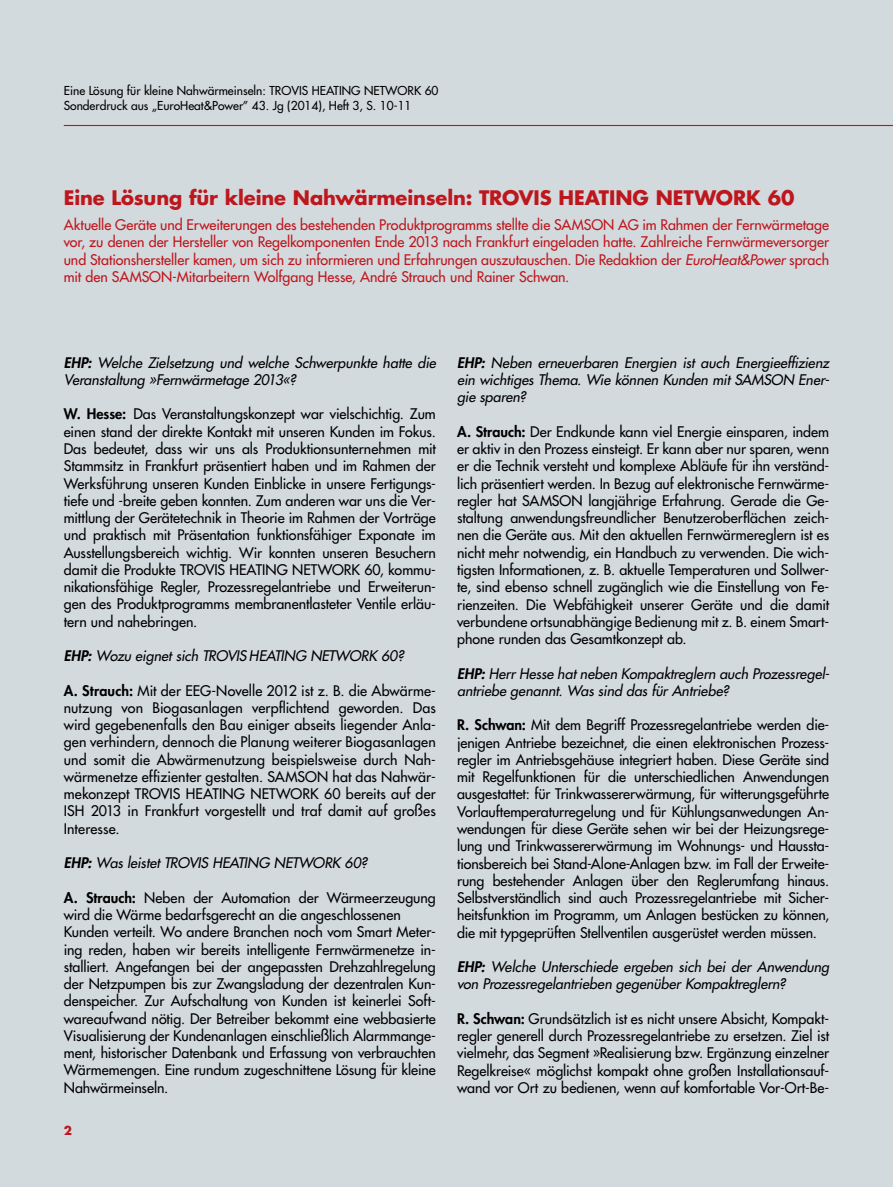
<style>
.page{position:relative;width:893px;height:1187px;background:#fff}
.page>*{position:absolute;margin:0;border:0;box-sizing:border-box;transform-origin:0 0}
.t1{font:700 19.5px "Futura";letter-spacing:-.005em;color:#bd171d}
.t2{font:14.25px/17.2px "Futura";color:#000;text-align:justify}
.t3{font:italic 14.25px/17.2px "Futura";color:#000}
.t4{font:14.25px/17.2px "Futura";color:#bd171d;text-align:justify}
.t5{font:12px/15px "Futura";color:#000}
.t6{font:700 12px "Futura";color:#bd171d}
.s1{font-style:italic}
.s2{font-weight:800}
</style>
<div class="page">
<div style="left:0;top:0;width:893px;height:1186px;background:#d3dade"></div>
<hr style="left:64px;top:125px;width:829px;height:1px;background:#bd171d">
<p class="t5" style="left:64px;top:83px;width:376px">Eine Lösung für kleine Nahwärmeinseln: TROVIS HEATING NETWORK 60<br>Sonderdruck aus „EuroHeat&amp;Power” 43. Jg (2014), Heft 3, S. 10-11</p>
<h1 class="t1" style="left:64px;top:184px;width:732px">Eine Lösung für kleine Nahwärmeinseln: TROVIS HEATING NETWORK 60</h1>
<p class="t4" style="left:64px;top:216px;width:767px">Aktuelle Geräte und Erweiterungen des bestehenden Produktprogramms stellte die SAMSON AG im Rahmen der Fernwärmetage vor, zu denen der Hersteller von Regelkomponenten Ende 2013 nach Frankfurt eingeladen hatte. Zahlreiche Fernwärmeversorger und Stationshersteller kamen, um sich zu informieren und Erfahrungen auszutauschen. Die Redaktion der <span class="s1">EuroHeat&amp;Power</span> sprach mit den SAMSON-Mitarbeitern Wolfgang Hesse, André Strauch und Rainer Schwan.</p>
<p class="t3" style="left:64px;top:353px;width:374px"><span class="s2">EHP:</span> Welche Zielsetzung und welche Schwerpunkte hatte die<br>Veranstaltung »Fernwärmetage 2013«?</p>
<p class="t2" style="left:64px;top:405px;width:374px"><span class="s2">W. Hesse:</span> Das Veranstaltungskonzept war vielschichtig. Zum einen stand der direkte Kontakt mit unseren Kunden im Fokus.<br>Das bedeutet, dass wir uns als Produktionsunternehmen mit Stammsitz in Frankfurt präsentiert haben und im Rahmen der Werksführung unseren Kunden Einblicke in unsere Fertigungs&shy;tiefe und -breite geben konnten. Zum anderen war uns die Ver&shy;mittlung der Gerätetechnik in Theorie im Rahmen der Vorträge und praktisch mit Präsentation funktionsfähiger Exponate im Ausstellungsbereich wichtig. Wir konnten unseren Besuchern damit die Produkte TROVIS HEATING NETWORK 60, kommu&shy;nikationsfähige Regler, Prozessregelantriebe und Erweiterun&shy;gen des Produktprogramms membranentlasteter Ventile erläu&shy;tern und nahebringen.</p>
<p class="t3" style="left:64px;top:647px;width:342px"><span class="s2">EHP:</span> Wozu eignet sich TROVIS HEATING NETWORK 60?</p>
<p class="t2" style="left:64px;top:681px;width:374px"><span class="s2">A. Strauch:</span> Mit der EEG-Novelle 2012 ist z. B. die Abwärme&shy;nutzung von Biogasanlagen verpflichtend geworden. Das wird gegebenenfalls den Bau einiger abseits liegender Anla&shy;gen verhindern, dennoch die Planung weiterer Biogasanlagen und somit die Abwärmenutzung beispielsweise durch Nah&shy;wärmenetze effizienter gestalten. SAMSON hat das Nahwär&shy;mekonzept TROVIS HEATING NETWORK 60 bereits auf der ISH 2013 in Frankfurt vorgestellt und traf damit auf großes Interesse.</p>
<p class="t3" style="left:64px;top:854px;width:305px"><span class="s2">EHP:</span> Was leistet TROVIS HEATING NETWORK 60?</p>
<p class="t2" style="left:64px;top:888px;width:374px;text-align:left"><span class="s2">A. Strauch:</span> Neben der Automation der Wärmeerzeugung wird die Wärme bedarfsgerecht an die angeschlossenen Kunden verteilt. Wo andere Branchen noch vom Smart Meter&shy;ing reden, haben wir bereits intelligente Fernwärmenetze in&shy;stalliert. Angefangen bei der angepassten Drehzahlregelung der Netzpumpen bis zur Zwangsladung der dezentralen Kun&shy;denspeicher. Zur Aufschaltung von Kunden ist keinerlei Soft&shy;wareaufwand nötig. Der Betreiber bekommt eine webbasierte Visualisierung der Kundenanlagen einschließlich Alarmmange&shy;ment, historischer Datenbank und Erfassung von verbrauchten Wärmemengen. Eine rundum zugeschnittene Lösung für kleine Nahwärmeinseln.</p>
<p class="t6" style="left:64px;top:1121px;width:10px">2</p>
<p class="t3" style="left:457px;top:354px;width:374px;text-align:justify"><span class="s2">EHP:</span> Neben erneuerbaren Energien ist auch Energieeffizienz ein wichtiges Thema. Wie können Kunden mit SAMSON Ener&shy;gie sparen?</p>
<p class="t2" style="left:457px;top:423px;width:374px"><span class="s2">A. Strauch:</span> Der Endkunde kann viel Energie einsparen, indem er aktiv in den Prozess einsteigt. Er kann aber nur sparen, wenn er die Technik versteht und komplexe Abläufe für ihn verständ&shy;lich präsentiert werden. In Bezug auf elektronische Fernwärme&shy;regler hat SAMSON langjährige Erfahrung. Gerade die Ge&shy;staltung anwendungsfreundlicher Benutzeroberflächen zeich&shy;nen die Geräte aus. Mit den aktuellen Fernwärmereglern ist es nicht mehr notwendig, ein Handbuch zu verwenden. Die wich&shy;tigsten Informationen, z. B. aktuelle Temperaturen und Sollwer&shy;te, sind ebenso schnell zugänglich wie die Einstellung von Fe&shy;rienzeiten. Die Webfähigkeit unserer Geräte und die damit verbundene ortsunabhängige Bedienung mit z. B. einem Smart&shy;phone runden das Gesamtkonzept ab.</p>
<p class="t3" style="left:457px;top:664px;width:374px"><span class="s2">EHP:</span> Herr Hesse hat neben Kompaktreglern auch Prozessregel&shy;antriebe genannt. Was sind das für Antriebe?</p>
<p class="t2" style="left:457px;top:716px;width:374px"><span class="s2">R. Schwan:</span> Mit dem Begriff Prozessregelantriebe werden die&shy;jenigen Antriebe bezeichnet, die einen elektronischen Prozess&shy;regler im Antriebsgehäuse integriert haben. Diese Geräte sind mit Regelfunktionen für die unterschiedlichen Anwendungen ausgestattet: für Trinkwassererwärmung, für witterungsgeführte Vorlauftemperaturregelung und für Kühlungsanwedungen An&shy;wendungen für diese Geräte sehen wir bei der Heizungsrege&shy;lung und Trinkwassererwärmung im Wohnungs- und Haussta&shy;tionsbereich bei Stand-Alone-Anlagen bzw. im Fall der Erweite&shy;rung bestehender Anlagen über den Reglerumfang hinaus.<br>Selbstverständlich sind auch Prozessregelantriebe mit Sicher&shy;heitsfunktion im Programm, um Anlagen bestücken zu können, die mit typgeprüften Stellventilen ausgerüstet werden müssen.</p>
<p class="t3" style="left:457px;top:958px;width:374px"><span class="s2">EHP:</span> Welche Unterschiede ergeben sich bei der Anwendung von Prozessregelantrieben gegenüber Kompaktreglern?</p>
<p class="t2" style="left:457px;top:1009px;width:374px"><span class="s2">R. Schwan:</span> Grundsätzlich ist es nicht unsere Absicht, Kompakt&shy;regler generell durch Prozessregelantriebe zu ersetzen. Ziel ist vielmehr, das Segment »Realisierung bzw. Ergänzung einzelner Regelkreise« möglichst kompakt ohne großen Installationsauf&shy;wand vor Ort zu bedienen, wenn auf komfortable Vor-Ort-Be-</p>
</div>
